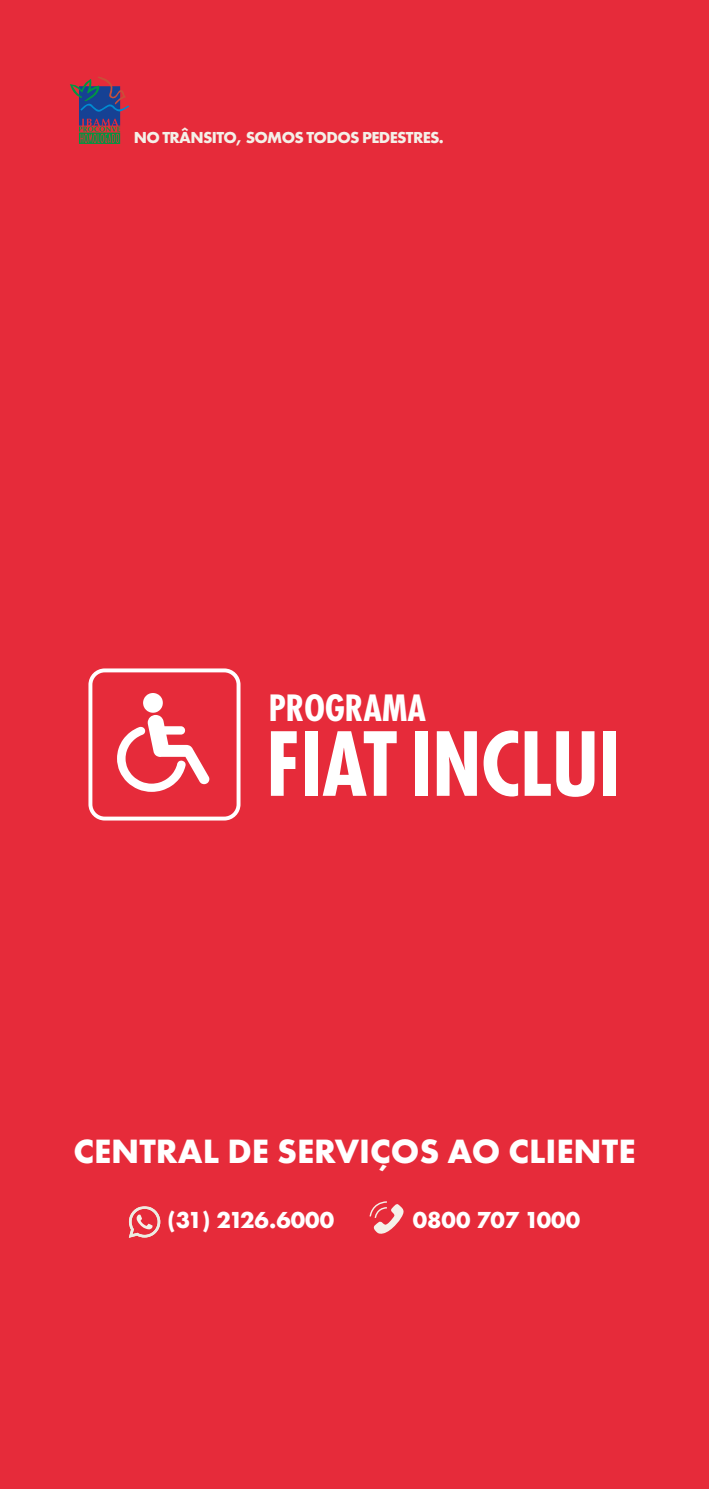
<style>
.page{position:relative;width:709px;height:1489px;background:#fff}
.page>*{position:absolute;margin:0;border:0;box-sizing:border-box;transform-origin:0 0}
.t1{font:700 condensed 85.75px "Futura LT";color:#fff}
.t2{font:700 condensed 35.25px "Futura LT";color:#fff}
.t3{font:700 35px "Futura PT";color:#fff}
.t4{font:700 24px "Futura PT";color:#fff}
.t5{font:700 16.5px "Futura PT";letter-spacing:-.04em;color:#f4f0e8}
</style>
<div class="page">
<div style="left:0;top:0;width:709px;height:1488px;background:#e62b3a"></div>
<svg style="left:70px;top:76px;width:59px;height:68px"></svg>
<svg style="left:88px;top:668px;width:152px;height:152px"></svg>
<svg style="left:129px;top:1206px;width:31px;height:31px"></svg>
<svg style="left:369px;top:1201px;width:34px;height:32px"></svg>
<p class="t5" style="left:134px;top:127px;width:312px">NO TRÂNSITO, SOMOS TODOS PEDESTRES.</p>
<h2 class="t2" style="left:269px;top:685px;width:159px">PROGRAMA</h2>
<h1 class="t1" style="left:266px;top:711px;width:356px">FIAT INCLUI</h1>
<h3 class="t3" style="left:74px;top:1128px;width:563px">CENTRAL DE SERVIÇOS AO CLIENTE</h3>
<h3 class="t4" style="left:167px;top:1204px;width:168px">(31) 2126.6000</h3>
<h3 class="t4" style="left:413px;top:1204px;width:169px">0800 707 1000</h3>
</div>
